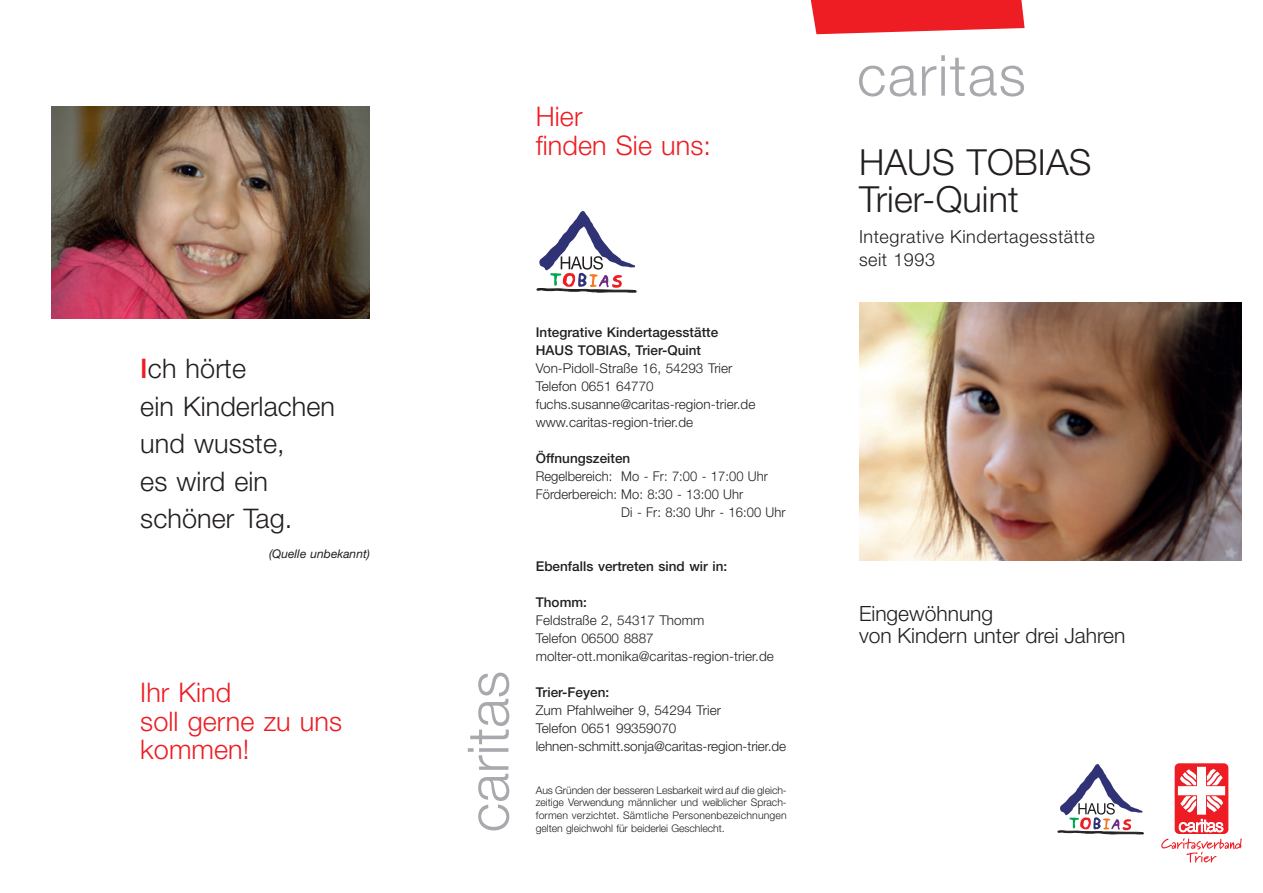
<style>
.page{position:relative;width:1263px;height:893px;background:#fff}
.page>*{position:absolute;margin:0;border:0;box-sizing:border-box;transform-origin:0 0}
.Wie_Caritas_grafik{font:300 57px "Helvetica Neue LT Pro";color:#a8a9ad}
._001_Haedline_VaO{font:300 36px/37.5px "Helvetica Neue LT Pro";letter-spacing:.005em;color:#231f20}
._003-Headline-Innens{font:300 27px/37.5px "Helvetica Neue LT Pro";letter-spacing:.005em;color:#231f20}
._003-Headline-Innens-2{font:300 27px/28.5px "Helvetica Neue LT Pro";letter-spacing:.005em;color:#ee1d23}
._008-Einrichtungsnam{font:300 21px/22.5px "Helvetica Neue LT Pro";color:#231f20}
._008-Einrichtungsnam-2{font:300 18px/22.5px "Helvetica Neue LT Pro";letter-spacing:.03em;color:#231f20}
._009-Impressum-oben{font:300 13.5px/18px "Helvetica Neue LT Pro";letter-spacing:.005em;color:#231f20}
._009-Impressum-oben-2{font:300 13.5px/18px "Helvetica Neue LT Pro";letter-spacing:.005em;color:#231f20;scale:.96 1}
._009-Impressum-oben-3{font:500 13.5px "Helvetica Neue LT Pro";letter-spacing:.005em;color:#231f20}
._003-Headline-Innens-3{font:italic 12px "Helvetica Neue LT Pro";letter-spacing:.005em;color:#231f20}
._009-Impressum-oben-4{font:300 10.5px/12.6px "Helvetica Neue LT Pro";letter-spacing:-.005em;color:#231f20;text-align:justify}
.s1{font-weight:500;color:#ee1d23}
.s2{font-weight:500}
</style>
<div class="page">
<svg style="left:810px;top:0;width:214px;height:34px"></svg>
<img style="left:859px;top:303px;width:383px;height:257px">
<img style="left:51px;top:106px;width:319px;height:213px">
<svg style="left:1058px;top:764px;width:85px;height:70px"></svg>
<svg style="left:537px;top:211px;width:99px;height:81px"></svg>
<svg style="left:859px;top:55px;width:165px;height:42px"></svg>
<div style="left:1175px;top:763px;width:53px;height:71px;background:#ee1d23;border-radius:5px"></div>
<svg style="left:1178px;top:767px;width:47px;height:65px"></svg>
<svg style="left:1161px;top:838px;width:81px;height:25px"></svg>
<p class="_003-Headline-Innens" style="left:140px;top:349px;width:196px"><span class="s1">I</span>ch hörte<br>ein Kinderlachen und wusste,<br>es wird ein schöner Tag.</p>
<p class="_003-Headline-Innens-3" style="left:269px;top:546px;width:102px">(Quelle unbekannt)</p>
<p class="_003-Headline-Innens-2" style="left:140px;top:678px;width:203px">Ihr Kind<br>soll gerne zu uns kommen!</p>
<p class="_003-Headline-Innens-2" style="left:536px;top:102px;width:177px">Hier<br>finden Sie uns:</p>
<p class="Wie_Caritas_grafik" style="left:453px;top:832px;width:163px;rotate:-90deg">caritas</p>
<p class="_009-Impressum-oben-3" style="left:536px;top:324px;width:184px">Integrative Kindertagesstätte</p>
<p class="_009-Impressum-oben" style="left:536px;top:340px;width:198px"><span class="s2">HAUS TOBIAS, Trier-Quint<br></span>Von-Pidoll-Straße 16, 54293 Trier</p>
<p class="_009-Impressum-oben" style="left:536px;top:376px;width:221px">Telefon 0651 64770 fuchs.susanne@caritas-region-trier.de www.caritas-region-trier.de</p>
<p class="_009-Impressum-oben-3" style="left:536px;top:450px;width:96px">Öffnungszeiten</p>
<p class="_009-Impressum-oben-2" style="left:536px;top:466px;width:243px">Regelbereich: Mo - Fr: 7:00 - 17:00 Uhr</p>
<p class="_009-Impressum-oben-2" style="left:621px;top:484px;width:173px;text-indent:-85px">Förderbereich: Mo: 8:30 - 13:00 Uhr<br>Di - Fr: 8:30 Uhr - 16:00 Uhr</p>
<p class="_009-Impressum-oben-3" style="left:536px;top:558px;width:193px">Ebenfalls vertreten sind wir in:</p>
<p class="_009-Impressum-oben" style="left:536px;top:592px;width:170px"><span class="s2">Thomm:<br></span>Feldstraße 2, 54317 Thomm</p>
<p class="_009-Impressum-oben" style="left:536px;top:628px;width:239px">Telefon 06500 8887 molter-ott.monika@caritas-region-trier.de</p>
<p class="_009-Impressum-oben-3" style="left:536px;top:684px;width:75px">Trier-Feyen:</p>
<p class="_009-Impressum-oben" style="left:536px;top:700px;width:187px">Zum Pfahlweiher 9, 54294 Trier</p>
<p class="_009-Impressum-oben" style="left:536px;top:718px;width:252px">Telefon 0651 99359070 lehnen-schmitt.sonja@caritas-region-trier.de</p>
<p class="_009-Impressum-oben-4" style="left:536px;top:783px;width:252px">Aus Gründen der besseren Lesbarkeit wird auf die gleich&shy;zeitige Verwendung männlicher und weiblicher Sprach&shy;formen verzichtet. Sämtliche Personenbezeichnungen gelten gleichwohl für beiderlei Geschlecht.</p>
<p class="_001_Haedline_VaO" style="left:859px;top:142px;width:234px">HAUS TOBIAS<br>Trier-Quint</p>
<p class="_008-Einrichtungsnam-2" style="left:859px;top:225px;width:237px">Integrative Kindertagesstätte seit 1993</p>
<p class="_008-Einrichtungsnam" style="left:859px;top:602px;width:268px">Eingewöhnung<br>von Kindern unter drei Jahren</p>
</div>
